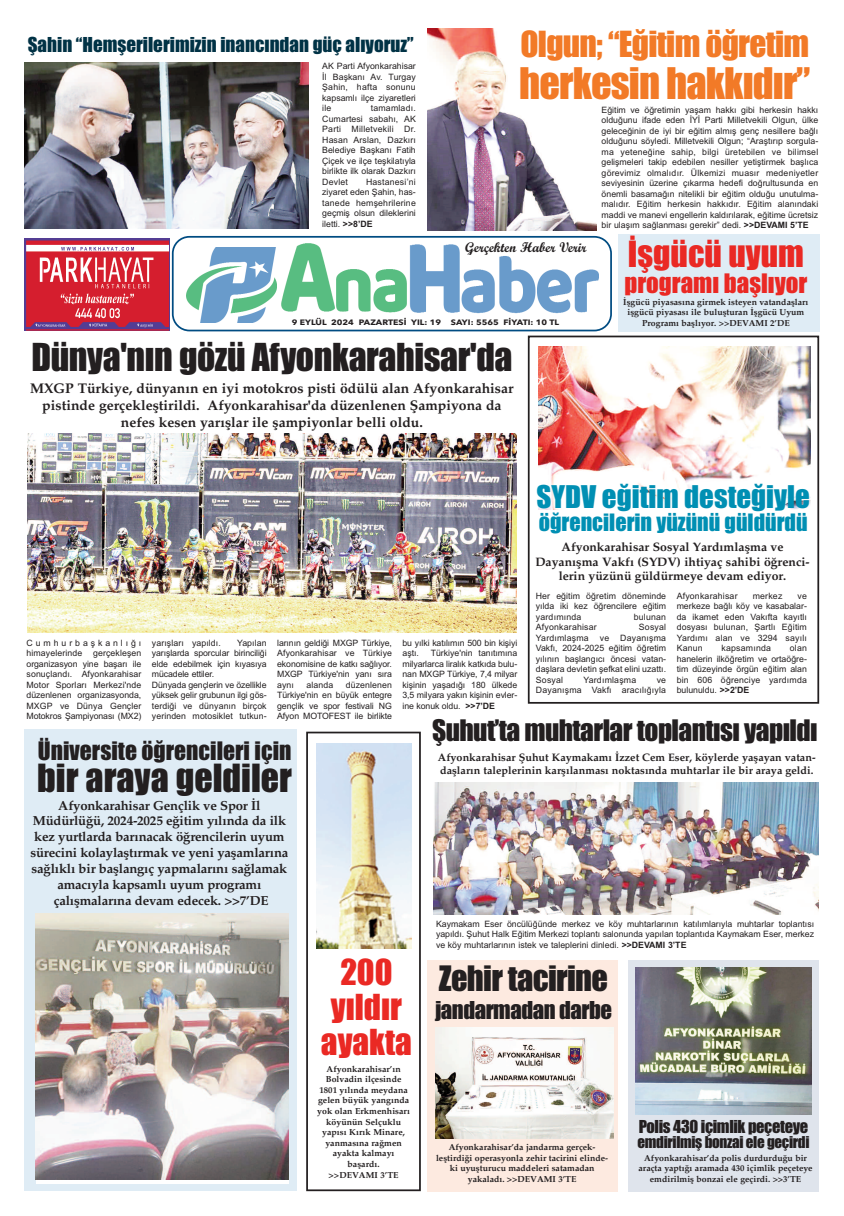
<style>
.page{position:relative;width:844px;height:1216px;background:#fff}
.page>*{position:absolute;margin:0;border:0;box-sizing:border-box;transform-origin:0 0}
.t1{font:40.25px "Impact";letter-spacing:-.02em;color:#f27a27}
.t2{font:35.88px "Impact";color:#231f20}
.t3{font:35.61px "Impact";letter-spacing:-.01em;color:#231f20}
.t4{font:33.34px "Impact";color:#ea2924}
.t5{font:33.25px "Impact";letter-spacing:-.02em;color:#f27a27}
.t6{font:33.16px/34.7px "Impact";color:#ea2924;text-align:center}
.t7{font:32.38px "Impact";letter-spacing:-.02em;color:#231f20}
.t8{font:28.88px "Impact";color:#008fb3}
.t9{font:27.39px "Impact";letter-spacing:-.02em;color:#231f20}
.t10{font:24.76px "Impact";color:#ea2924}
.t11{font:23.54px "Impact";color:#231f20}
.t12{font:22.75px "Impact";letter-spacing:-.02em;color:#231f20}
.t13{font:22.05px "Impact";color:#008fb3}
.t14{font:18.99px "Impact";color:#003245}
.t15{font:16.45px "Impact";letter-spacing:-.02em;color:#231f20}
.t16{font:15.05px "Impact";letter-spacing:-.02em;color:#231f20}
.t17{font:14.17px "Script MT Bold";color:#231f20}
.t18{font:700 14px/17px "Palatino";color:#231f20;text-align:center}
.t19{font:700 13.12px/15.9px "Palatino";letter-spacing:-.015em;color:#231f20;text-align:center}
.t20{font:700 12.25px/14.9px "Palatino";color:#231f20;text-align:center}
.t21{font:700 10.85px/13.1px "Palatino";color:#231f20}
.t22{font:8.75px/10.5px "Arial";color:#231f20;text-align:justify}
.t23{font:700 8.75px/10.6px "Palatino";color:#231f20;text-align:center}
.t24{font:8.75px/10.5px "Arial";letter-spacing:.02em;color:#231f20;text-align:right}
.t25{font:8.75px/10.5px "Arial";letter-spacing:.335em;color:#231f20}
.t26{font:700 7.79px "Avenir Next LT Pro";color:#231f20;scale:1.13 1}
.s1{font-weight:700}
</style>
<div class="page">
<img style="left:25px;top:238px;width:144px;height:93px">
<svg style="left:172px;top:236px;width:439px;height:95px"></svg>
<img style="left:186px;top:247px;width:92px;height:76px">
<img style="left:278px;top:240px;width:57px;height:76px">
<img style="left:408px;top:243px;width:55px;height:72px">
<img style="left:335px;top:262px;width:74px;height:53px">
<img style="left:461px;top:255px;width:137px;height:61px">
<img style="left:28px;top:434px;width:488px;height:198px">
<img style="left:25px;top:63px;width:283px;height:165px">
<img style="left:427px;top:28px;width:169px;height:203px">
<div style="left:527px;top:335px;width:292px;height:368px;border:2px solid #231f20"></div>
<img style="left:538px;top:347px;width:272px;height:162px">
<div style="left:25px;top:729px;width:272px;height:462px;background:#dfecf5"></div>
<img style="left:36px;top:913px;width:252px;height:266px">
<div style="left:617px;top:234px;width:202px;height:98px;background:#dfecf5"></div>
<div style="left:427px;top:960px;width:190px;height:231px;background:#fdeae0"></div>
<div style="left:628px;top:960px;width:191px;height:231px;background:#dfe4ec"></div>
<img style="left:635px;top:967px;width:175px;height:147px">
<img style="left:435px;top:1027px;width:178px;height:111px">
<div style="left:306px;top:731px;width:115px;height:460px;border:2px solid #231f20"></div>
<img style="left:316px;top:744px;width:95px;height:204px">
<img style="left:434px;top:782px;width:384px;height:132px">
<h3 class="t14" style="left:28px;top:35px;width:387px">Şahin “Hemşerilerimizin inancından güç alıyoruz”</h3>
<p class="t22" style="left:322px;top:61px;width:95px">AK Parti Afyonkarahisar İl Başkanı Av. Turgay Şahin, hafta sonunu kapsamlı ilçe ziyaretleri ile</p>
<p class="t22" style="left:322px;top:103px;width:95px;text-indent:48px">tamamladı.<br>Cumartesi sabahı, AK Parti Milletvekili Dr.<br>Hasan Arslan, Dazkırı Belediye Başkanı Fatih Çiçek ve ilçe teşkilatıyla birlikte ilk olarak Dazkırı Devlet</p>
<p class="t22" style="left:322px;top:176px;width:95px;text-indent:44px">Hastanesi’ni ziyaret eden Şahin, has&shy;tanede hemşehrilerine geçmiş olsun dileklerini iletti. <span class="s1">&gt;&gt;8’DE</span></p>
<h3 class="t5" style="left:520px;top:26px;width:290px">Olgun; “Eğitim öğretim</h3>
<h1 class="t1" style="left:519px;top:61px;width:293px">herkesin hakkıdır”</h1>
<p class="t22" style="left:601px;top:104px;width:218px">Eğitim ve öğretimin yaşam hakkı gibi herkesin hakkı olduğunu ifade eden İYİ Parti Milletvekili Olgun, ülke geleceğinin de iyi bir eğitim almış genç nesillere bağlı olduğunu söyledi. Milletvekili Olgun; “Araştırıp sorgula&shy;ma yeteneğine sahip, bilgi üretebilen ve bilimsel gelişmeleri takip edebilen nesiller yetiştirmek başlıca görevimiz olmalıdır. Ülkemizi muasır medeniyetler seviyesinin üzerine çıkarma hedefi doğrultusunda en önemli basamağın nitelikli bir eğitim olduğu unutulma&shy;malıdır. Eğitim herkesin hakkıdır. Eğitim alanındaki maddi ve manevi engellerin kaldırılarak, eğitime ücretsiz bir ulaşım sağlanması gerekir” dedi. <span class="s1">&gt;&gt;DEVAMI 5’TE</span></p>
<h3 class="t17" style="left:465px;top:239px;width:123px">Gerçekten Haber Verir</h3>
<p class="t26" style="left:292px;top:319px;width:238px">9 EYLÜL 2024 PAZARTESİ YIL: 19 SAYI: 5565 FİYATI: 10 TL</p>
<h3 class="t3" style="left:31px;top:338px;width:482px">Dünya'nın gözü Afyonkarahisar'da</h3>
<h3 class="t18" style="left:30px;top:380px;width:484px">MXGP Türkiye, dünyanın en iyi motokros pisti ödülü alan Afyonkarahisar pistinde gerçekleştirildi. Afyonkarahisar'da düzenlenen Şampiyona da nefes kesen yarışlar ile şampiyonlar belli oldu.</h3>
<h3 class="t4" style="left:627px;top:236px;width:177px">İşgücü uyum</h3>
<h3 class="t10" style="left:624px;top:269px;width:184px">programı başlıyor</h3>
<p class="t23" style="left:623px;top:296px;width:187px">İşgücü piyasasına girmek isteyen vatandaşları işgücü piyasası ile buluşturan İşgücü Uyum<br>Programı başlıyor. &gt;&gt;DEVAMI 2’DE</p>
<p class="t25" style="left:27px;top:637px;width:116px">Cumhurbaşkanlığı himayelerinde</p>
<p class="t22" style="left:27px;top:647px;width:116px;text-indent:67px">gerçekleşen organizasyon yine başarı ile sonuçlandı. Afyonkarahisar Motor Sporları Merkezi'nde düzenlenen organizasyonda, MXGP ve Dünya Gençler Motokros Şampiyonası (MX2)</p>
<p class="t22" style="left:152px;top:637px;width:116px;text-align:left;text-indent:85px">Yapılan yarışlarda sporcular birinciliği elde edebilmek için kıyasıya mücadele ettiler.<br>Dünyada gençlerin ve özellikle yüksek gelir grubunun ilgi gös&shy;terdiği ve dünyanın birçok yerinden motosiklet tutkun-</p>
<p class="t22" style="left:277px;top:637px;width:116px">larının geldiği MXGP Türkiye, Afyonkarahisar ve Türkiye ekonomisine de katkı sağlıyor.<br>MXGP Türkiye'nin yanı sıra aynı</p>
<p class="t22" style="left:152px;top:637px;width:70px">yarışları yapıldı.</p>
<p class="t22" style="left:277px;top:679px;width:116px;text-indent:69px">düzenlenen Türkiye'nin en büyük entegre gençlik ve spor festivali NG Afyon MOTOFEST ile birlikte</p>
<p class="t22" style="left:306px;top:679px;width:28px">alanda</p>
<h3 class="t11" style="left:38px;top:737px;width:255px">Üniversite öğrencileri için</h3>
<h2 class="t2" style="left:37px;top:758px;width:256px">bir araya geldiler</h2>
<p class="t19" style="left:30px;top:797px;width:259px">Afyonkarahisar Gençlik ve Spor İl Müdürlüğü, 2024-2025 eğitim yılında da ilk kez yurtlarda barınacak öğrencilerin uyum sürecini kolaylaştırmak ve yeni yaşamlarına sağlıklı bir başlangıç yapmalarını sağlamak amacıyla kapsamlı uyum programı çalışmalarına devam edecek. &gt;&gt;7’DE</p>
<p class="t22" style="left:402px;top:637px;width:116px">bu yılki katılımın 500 bin kişiyi aştı.</p>
<p class="t22" style="left:402px;top:647px;width:116px;text-indent:28px">Türkiye'nin tanıtımına milyarlarca liralık katkıda bulu&shy;nan MXGP Türkiye, 7,4 milyar kişinin yaşadığı 180 ülkede 3,5 milyara yakın kişinin evler&shy;ine konuk oldu. <span class="s1">&gt;&gt;7’DE</span></p>
<h3 class="t8" style="left:536px;top:480px;width:274px">SYDV eğitim desteğiyle</h3>
<h3 class="t13" style="left:538px;top:510px;width:270px">öğrencilerin yüzünü güldürdü</h3>
<h3 class="t20" style="left:535px;top:539px;width:276px">Afyonkarahisar Sosyal Yardımlaşma ve<br>Dayanışma Vakfı (SYDV) ihtiyaç sahibi öğrenci&shy;lerin yüzünü güldürmeye devam ediyor.</h3>
<p class="t22" style="left:535px;top:590px;width:132px">Her eğitim öğretim döneminde yılda iki kez öğrencilere eğitim yardımında</p>
<p class="t24" style="left:676px;top:590px;width:62px">Afyonkarahisar</p>
<p class="t22" style="left:752px;top:590px;width:31px">merkez</p>
<p class="t22" style="left:676px;top:590px;width:132px;text-indent:121px">ve merkeze bağlı köy ve kasabalar&shy;da ikamet eden Vakıfta kayıtlı dosyası bulunan, Şartlı Eğitim Yardımı alan ve 3294 sayılı Kanun</p>
<p class="t24" style="left:633px;top:611px;width:34px">bulunan</p>
<p class="t24" style="left:535px;top:622px;width:62px">Afyonkarahisar</p>
<p class="t22" style="left:638px;top:622px;width:29px">Sosyal</p>
<p class="t24" style="left:535px;top:632px;width:54px">Yardımlaşma</p>
<p class="t22" style="left:599px;top:632px;width:11px">ve</p>
<p class="t22" style="left:535px;top:632px;width:132px;text-indent:84px">Dayanışma Vakfı, 2024-2025 eğitim öğretim yılının başlangıcı öncesi vatan&shy;daşlara devletin şefkat elini uzattı.<br>Sosyal</p>
<p class="t22" style="left:676px;top:643px;width:132px;text-indent:113px">olan hanelerin ilköğretim ve ortaöğre&shy;tim düzeyinde örgün eğitim alan bin 606 öğrenciye yardımda bulunuldu. <span class="s1">&gt;&gt;2’DE</span></p>
<p class="t24" style="left:721px;top:643px;width:51px">kapsamında</p>
<p class="t24" style="left:583px;top:674px;width:54px">Yardımlaşma</p>
<p class="t24" style="left:535px;top:674px;width:132px">ve<br>Dayanışma Vakfı aracılığıyla</p>
<h3 class="t9" style="left:432px;top:715px;width:387px">Şuhut’ta muhtarlar toplantısı yapıldı</h3>
<p class="t21" style="left:438px;top:750px;width:379px">Afyonkarahisar Şuhut Kaymakamı İzzet Cem Eser, köylerde yaşayan vatan&shy;daşların taleplerinin karşılanması noktasında muhtarlar ile bir araya geldi.</p>
<p class="t22" style="left:436px;top:918px;width:379px">Kaymakam Eser öncülüğünde merkez ve köy muhtarlarının katılımlarıyla muhtarlar toplantısı yapıldı. Şuhut Halk Eğitim Merkezi toplantı salonunda yapılan toplantıda Kaymakam Eser, merkez ve köy muhtarlarının istek ve taleplerini dinledi. <span class="s1">&gt;&gt;DEVAMI 3’TE</span></p>
<h3 class="t6" style="left:321px;top:956px;width:92px">200 yıldır ayakta</h3>
<p class="t23" style="left:317px;top:1063px;width:94px">Afyonkarahisar’ın<br>Bolvadin ilçesinde<br>1801 yılında meydana gelen büyük yangında yok olan Erkmenhisarı köyünün Selçuklu yapısı Kırık Minare, yanmasına rağmen ayakta kalmayı başardı.<br>&gt;&gt;DEVAMI 3’TE</p>
<h3 class="t7" style="left:439px;top:960px;width:171px">Zehir tacirine</h3>
<h3 class="t12" style="left:435px;top:997px;width:178px">jandarmadan darbe</h3>
<p class="t23" style="left:436px;top:1141px;width:173px">Afyonkarahisar’da jandarma gerçek&shy;leştirdiği operasyonla zehir tacirini elinde&shy;ki uyuşturucu maddeleri satamadan yakaladı. &gt;&gt;DEVAMI 3’TE</p>
<h3 class="t15" style="left:638px;top:1117px;width:171px">Polis 430 içimlik peçeteye</h3>
<h3 class="t16" style="left:637px;top:1134px;width:173px">emdirilmiş bonzai ele geçirdi</h3>
<p class="t23" style="left:638px;top:1152px;width:175px">Afyonkarahisar’da polis durdurduğu bir araçta yaptığı aramada 430 içimlik peçeteye emdirilmiş bonzai ele geçirdi. &gt;&gt;3’TE</p>
</div>
